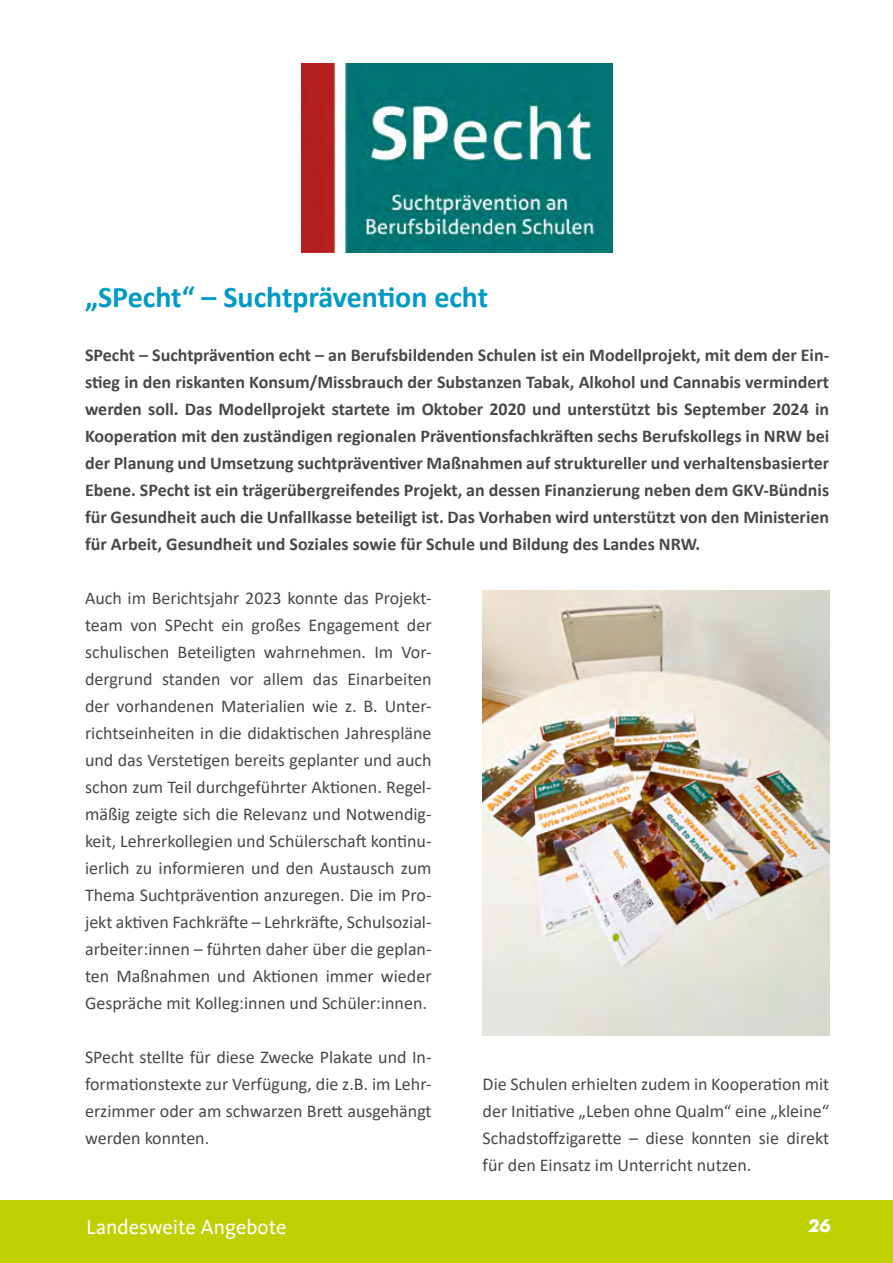
<style>
.page{position:relative;width:893px;height:1263px;background:#fff}
.page>*{position:absolute;margin:0;border:0;box-sizing:border-box;transform-origin:0 0}
.Ginko_Bildunterschrift{font:700 30px "Calibri";color:#009ac5}
.t1{font:21px "Kievit";color:#fff}
.Ginko_Bildunterschrift-2{font:18px/27px "Calibri";color:#484847;text-align:justify}
.Ginko_Bildunterschrift-3{font:700 18px/27px "Calibri";color:#484847;text-align:justify}
.t2{font:italic 700 18px "Futon";color:#fff}
</style>
<div class="page">
<div style="left:0;top:1200px;width:893px;height:63px;background:#bed000"></div>
<img style="left:302px;top:64px;width:310px;height:189px">
<img style="left:483px;top:591px;width:346px;height:445px">
<p class="Ginko_Bildunterschrift" style="left:85px;top:276px;width:405px">„SPecht“ – Suchtprävention echt</p>
<p class="Ginko_Bildunterschrift-3" style="left:85px;top:341px;width:746px">SPecht – Suchtprävention echt – an Berufsbildenden Schulen ist ein Modellprojekt, mit dem der Ein&shy;stieg in den riskanten Konsum/Missbrauch der Substanzen Tabak, Alkohol und Cannabis vermindert werden soll. Das Modellprojekt startete im Oktober 2020 und unterstützt bis September 2024 in Kooperation mit den zuständigen regionalen Präventionsfachkräften sechs Berufskollegs in NRW bei der Planung und Umsetzung suchtpräventiver Maßnahmen auf struktureller und verhaltensbasierter Ebene. SPecht ist ein trägerübergreifendes Projekt, an dessen Finanzierung neben dem GKV-Bündnis für Gesundheit auch die Unfallkasse beteiligt ist. Das Vorhaben wird unterstützt von den Ministerien für Arbeit, Gesundheit und Soziales sowie für Schule und Bildung des Landes NRW.</p>
<p class="Ginko_Bildunterschrift-2" style="left:85px;top:584px;width:348px">Auch im Berichtsjahr 2023 konnte das Projekt&shy;team von SPecht ein großes Engagement der schulischen Beteiligten wahrnehmen. Im Vor&shy;dergrund standen vor allem das Einarbeiten der vorhandenen Materialien wie z. B. Unter&shy;richtseinheiten in die didaktischen Jahrespläne und das Verstetigen bereits geplanter und auch schon zum Teil durchgeführter Aktionen. Regel&shy;mäßig zeigte sich die Relevanz und Notwendig&shy;keit, Lehrerkollegien und Schülerschaft kontinu&shy;ierlich zu informieren und den Austausch zum Thema Suchtprävention anzuregen. Die im Pro&shy;jekt aktiven Fachkräfte – Lehrkräfte, Schulsozial&shy;arbeiter:innen – führten daher über die geplan&shy;ten Maßnahmen und Aktionen immer wieder Gespräche mit Kolleg:innen und Schüler:innen.</p>
<p class="Ginko_Bildunterschrift-2" style="left:85px;top:1043px;width:348px">SPecht stellte für diese Zwecke Plakate und In&shy;formationstexte zur Verfügung, die z.B. im Lehr&shy;erzimmer oder am schwarzen Brett ausgehängt werden konnten.</p>
<p class="Ginko_Bildunterschrift-2" style="left:483px;top:1070px;width:348px">Die Schulen erhielten zudem in Kooperation mit der Initiative „Leben ohne Qualm“ eine „kleine“ Schadstoffzigarette – diese konnten sie direkt für den Einsatz im Unterricht nutzen.</p>
<p class="t1" style="left:86px;top:1215px;width:202px">Landesweite Angebote</p>
<p class="t2" style="left:809px;top:1216px;width:23px">26</p>
</div>
